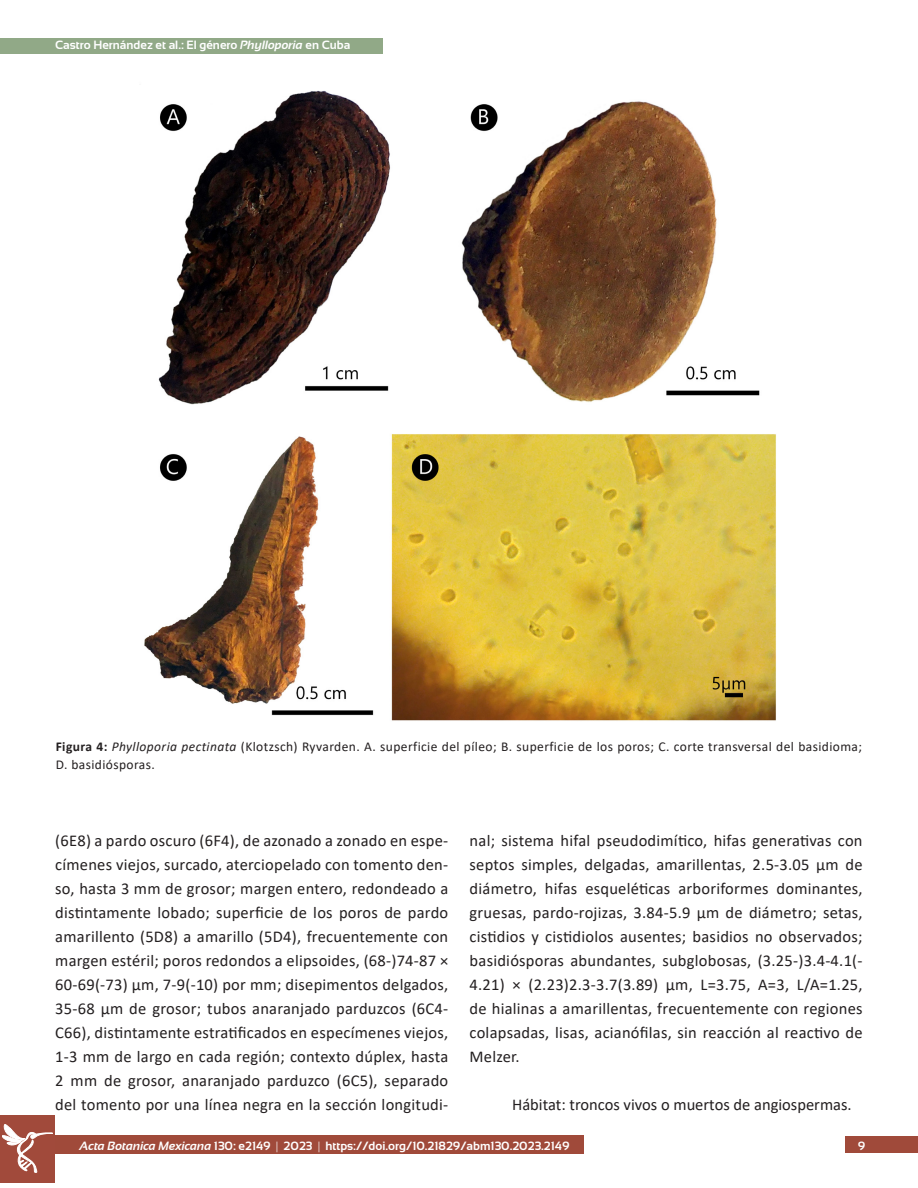
<style>
.page{position:relative;width:918px;height:1188px;background:#fff}
.page>*{position:absolute;margin:0;border:0;box-sizing:border-box;transform-origin:0 0}
.textobase{font:16.5px/24px "Calibri";letter-spacing:.015em;color:#231f20;text-align:justify}
.piefigura{font:13.5px/18px "Calibri";letter-spacing:.03em;color:#231f20}
.t1{font:700 12px "Sansation";color:#fff}
.t2{font:italic 700 12px "Sansation";color:#fff}
.s1{font-style:italic}
.s2{font-weight:700}
.s3{font-weight:300}
.s4{font-style:normal}
.s5{font-weight:300;font-style:normal}
</style>
<div class="page">
<div style="left:846px;top:1136px;width:72px;height:17px;background:#a04a3a"></div>
<div style="left:0;top:38px;width:382px;height:16px;background:#91a987"></div>
<div style="left:0;top:1135px;width:583px;height:19px;background:#a04a3a"></div>
<div style="left:0;top:1115px;width:55px;height:67px;background:#a14a3b"></div>
<svg style="left:2px;top:1124px;width:51px;height:49px"></svg>
<img style="left:144px;top:90px;width:632px;height:631px">
<p class="t1" style="left:55px;top:38px;width:297px">Castro Hernández et al.: El género <span class="s1">Phylloporia</span> en Cuba</p>
<p class="piefigura" style="left:56px;top:737px;width:808px"><span class="s2">Figura 4:</span> <span class="s1">Phylloporia pectinata</span> (Klotzsch) Ryvarden. A. superficie del píleo; B. superficie de los poros; C. corte transversal del basidioma;<br>D. basidiósporas.</p>
<p class="textobase" style="left:55px;top:828px;width:395px">(6E8) a pardo oscuro (6F4), de azonado a zonado en espe&shy;címenes viejos, surcado, aterciopelado con tomento den&shy;so, hasta 3 mm de grosor; margen entero, redondeado a distintamente lobado; superficie de los poros de pardo amarillento (5D8) a amarillo (5D4), frecuentemente con margen estéril; poros redondos a elipsoides, (68-)74-87 × 60-69(-73) µm, 7-9(-10) por mm; disepimentos delgados, 35-68 µm de grosor; tubos anaranjado parduzcos (6C4- C66), distintamente estratificados en especímenes viejos, 1-3 mm de largo en cada región; contexto dúplex, hasta 2 mm de grosor, anaranjado parduzco (6C5), separado del tomento por una línea negra en la sección longitudi-</p>
<p class="textobase" style="left:470px;top:828px;width:395px">nal; sistema hifal pseudodimítico, hifas generativas con septos simples, delgadas, amarillentas, 2.5-3.05 µm de diámetro, hifas esqueléticas arboriformes dominantes, gruesas, pardo-rojizas, 3.84-5.9 µm de diámetro; setas, cistidios y cistidiolos ausentes; basidios no observados; basidiósporas abundantes, subglobosas, (3.25-)3.4-4.1(- 4.21) × (2.23)2.3-3.7(3.89) µm, L=3.75, A=3, L/A=1.25, de hialinas a amarillentas, frecuentemente con regiones colapsadas, lisas, acianófilas, sin reacción al reactivo de Melzer.</p>
<p class="textobase" style="left:512px;top:1092px;width:341px">Hábitat: troncos vivos o muertos de angiospermas.</p>
<p class="t1" style="left:193px;top:1134px;width:351px">128: e1924 <span class="s3">|</span> 2021 <span class="s3">|</span> https://doi.org/10.21829/abm128.2021.1924</p>
<p class="t1" style="left:58px;top:1138px;width:484px"><sup>Acta</sup> <sup>Botanica</sup> <sup>Mexicana</sup> 128: e1829 <span class="s3">|</span> 2021 <span class="s3">|</span> https://doi.org/10.21829/abm128.2021.18 9</p>
<p class="t1" style="left:326px;top:1138px;width:246px">https://doi.org/10.21829/abm130.2023.2130</p>
<p class="t1" style="left:256px;top:1138px;width:16px">30</p>
<p class="t1" style="left:284px;top:1138px;width:38px">2023 <span class="s3">|</span></p>
<p class="t1" style="left:555px;top:1139px;width:16px">49</p>
<p class="t2" style="left:56px;top:1138px;width:134px">Acta Botanic Mexicana</p>
<p class="t2" style="left:79px;top:1139px;width:201px">Acta Botanica Mexicana <span class="s4">130: e2149</span> <span class="s5">|</span></p>
<p class="t1" style="left:858px;top:1139px;width:9px">9</p>
</div>
